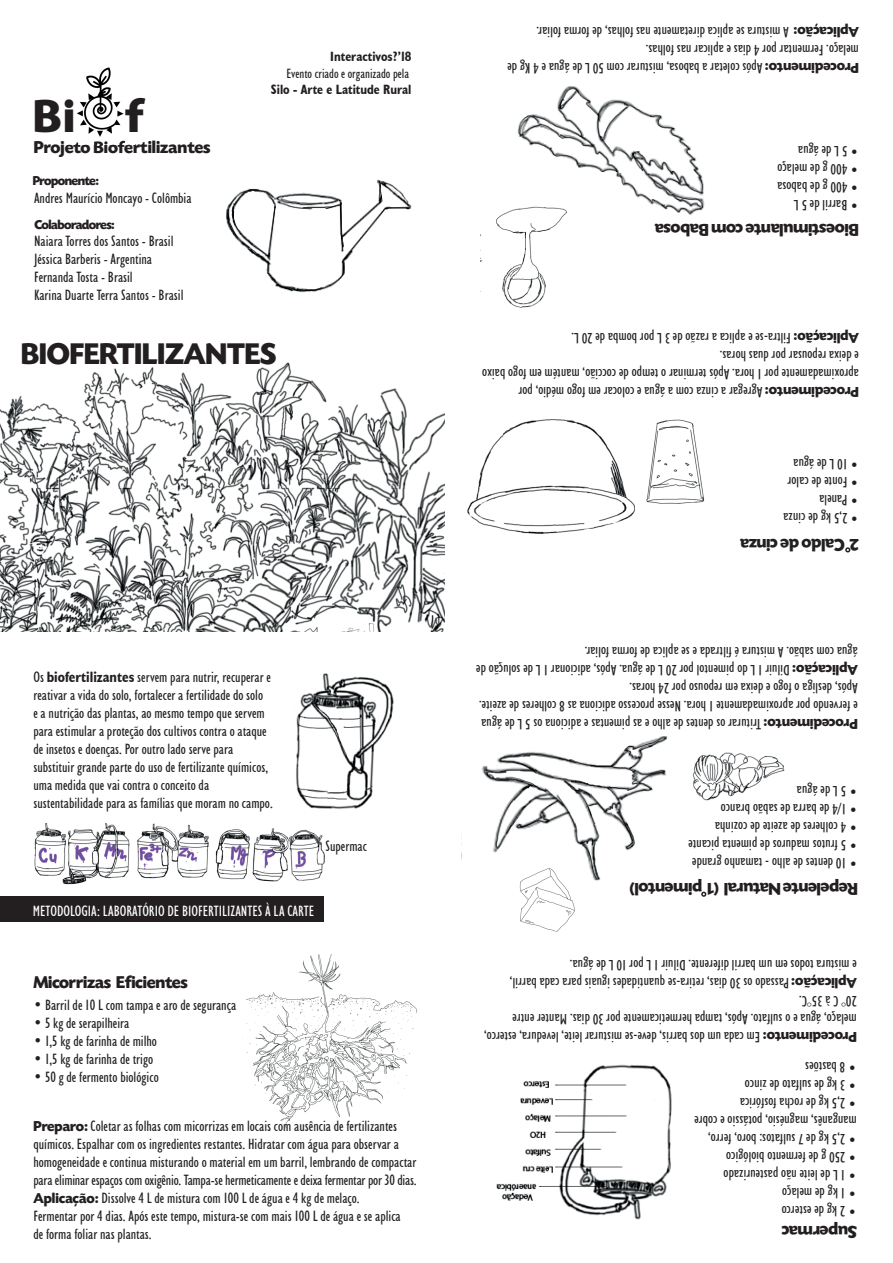
<style>
.page{position:relative;width:893px;height:1263px;background:#fff}
.page>*{position:absolute;margin:0;border:0;box-sizing:border-box;transform-origin:0 0}
.t1{font:700 48.6px "Today SHOP";color:#231f20}
.t2{font:700 31.5px "Today SHOP";color:#231f20}
.t3{font:700 18px "Today SHOP";letter-spacing:-.015em;color:#231f20}
.t4{font:condensed 15px/18px "Humanist 521 BT";color:#231f20}
.t5{font:condensed 15px "Humanist 521 BT";color:#fff}
.t6{font:700 condensed 13.5px "Humanist 521 BT";color:#231f20}
.t7{font:condensed 13.5px "Humanist 521 BT";color:#231f20}
.t8{font:700 13.5px "Today SHOP";letter-spacing:-.04em;color:#231f20}
.s1{font-weight:700}
.s2{font-family:"Today SHOP";font-weight:700;font-stretch:normal}
</style>
<div class="page">
<img style="left:242px;top:953px;width:175px;height:175px">
<img style="left:0;top:362px;width:445px;height:269px">
<div style="left:0;top:897px;width:324px;height:25px;background:#231f20"></div>
<img style="left:496px;top:1064px;width:176px;height:156px">
<img style="left:34px;top:822px;width:291px;height:63px">
<img style="left:296px;top:673px;width:98px;height:136px">
<svg style="left:845px;top:547px;width:5px;height:5px"></svg>
<img style="left:467px;top:419px;width:168px;height:115px">
<img style="left:646px;top:419px;width:58px;height:85px">
<img style="left:226px;top:179px;width:186px;height:113px">
<img style="left:518px;top:86px;width:187px;height:129px">
<img style="left:481px;top:197px;width:92px;height:111px">
<svg style="left:701px;top:892px;width:5px;height:5px"></svg>
<img style="left:461px;top:736px;width:207px;height:145px">
<img style="left:513px;top:865px;width:68px;height:67px">
<img style="left:692px;top:752px;width:93px;height:49px">
<img style="left:77px;top:67px;width:48px;height:74px">
<img style="left:68px;top:141px;width:62px;height:4px">
<h1 class="t1" style="left:33px;top:91px;width:112px">Bi f</h1>
<p class="t3" style="left:34px;top:138px;width:178px">Projeto Biofertilizantes</p>
<p class="t8" style="left:33px;top:173px;width:68px">Proponente:</p>
<p class="t4" style="left:34px;top:189px;width:159px">Andres Maurício Moncayo - Colômbia</p>
<p class="t4" style="left:34px;top:232px;width:151px">Naiara Torres dos Santos - Brasil<br>Jéssica Barberis - Argentina<br>Fernanda Tosta - Brasil<br>Karina Duarte Terra Santos - Brasil</p>
<p class="t8" style="left:34px;top:218px;width:82px">Colaboradores:</p>
<p class="t6" style="left:330px;top:48px;width:83px">Interactivos?’18</p>
<p class="t7" style="left:286px;top:65px;width:124px">Evento criado e organizado pela</p>
<p class="t6" style="left:271px;top:81px;width:142px">Silo - Arte e Latitude Rural</p>
<h2 class="t2" style="left:21px;top:337px;width:257px">BIOFERTILIZANTES</h2>
<p class="t4" style="left:33px;top:668px;width:241px">Os <span class="s1">biofertilizantes</span> servem para nutrir, recuperar e reativar a vida do solo, fortalecer a fertilidade do solo<br>e a nutrição das plantas, ao mesmo tempo que servem para estimular a proteção dos cultivos contra o ataque de insetos e doenças. Por outro lado serve para substituir grande parte do uso de fertilizante químicos, uma medida que vai contra o conceito da sustentabilidade para as famílias que moram no campo.</p>
<p class="t4" style="left:325px;top:837px;width:43px">Supermac</p>
<p class="t5" style="left:33px;top:902px;width:283px">METODOLOGIA: LABORATÓRIO DE BIOFERTILIZANTES À LA CARTE</p>
<p class="t3" style="left:33px;top:973px;width:156px">Micorrizas Eficientes</p>
<p class="t4" style="left:33px;top:996px;width:204px">• Barril de 10 L com tampa e aro de segurança</p>
<p class="t4" style="left:33px;top:1014px;width:97px">• 5 kg de serapilheira</p>
<p class="t4" style="left:33px;top:1032px;width:125px">• 1,5 kg de farinha de milho</p>
<p class="t4" style="left:33px;top:1050px;width:121px">• 1,5 kg de farinha de trigo</p>
<p class="t4" style="left:33px;top:1068px;width:127px">• 50 g de fermento biológico</p>
<p class="t4" style="left:33px;top:1116px;width:385px"><span class="s2">Preparo:</span> Coletar as folhas com micorrizas em locais com ausência de fertilizantes químicos. Espalhar com os ingredientes restantes. Hidratar com água para observar a homogeneidade e continua misturando o material em um barril, lembrando de compactar para eliminar espaços com oxigênio. Tampa-se hermeticamente e deixa fermentar por 30 dias.<br><span class="s2">Aplicação:</span> Dissolve 4 L de mistura com 100 L de água e 4 kg de melaço.<br>Fermentar por 4 dias. Após este tempo, mistura-se com mais 100 L de água e se aplica<br>de forma foliar nas plantas.</p>
<p class="t4" style="left:859px;top:77px;width:353px;rotate:-180deg"><span class="s2">Procedimento:</span> Após coletar a babosa, misturar com 50 L de água e 4 Kg de melaço. Fermentar por 4 dias e aplicar nas folhas.<br><span class="s2">Aplicação:</span> A mistura se aplica diretamente nas folhas, de forma foliar.</p>
<p class="t4" style="left:859px;top:160px;width:62px;rotate:-180deg">• 5 L de água</p>
<p class="t4" style="left:859px;top:178px;width:83px;rotate:-180deg">• 400 g de melaço</p>
<p class="t4" style="left:859px;top:196px;width:83px;rotate:-180deg">• 400 g de babosa</p>
<p class="t4" style="left:859px;top:214px;width:66px;rotate:-180deg">• Barril de 5 L</p>
<p class="t3" style="left:859px;top:239px;width:206px;rotate:-180deg">Bioestimulante com Babosa</p>
<p class="t4" style="left:859px;top:401px;width:378px;rotate:-180deg"><span class="s2">Procedimento:</span> Agregar a cinza com a água e colocar em fogo médio, por aproximadamente por 1 hora. Após terminar o tempo de coccião, mantém em fogo baixo e deixa repousar por duas horas.<br><span class="s2">Aplicação:</span> Filtra-se e aplica a razão de 3 L por bomba de 20 L.</p>
<p class="t4" style="left:859px;top:473px;width:67px;rotate:-180deg">• 10 L de água</p>
<p class="t4" style="left:859px;top:491px;width:73px;rotate:-180deg">• Fonte de calor</p>
<p class="t4" style="left:859px;top:509px;width:41px;rotate:-180deg">• Panela</p>
<p class="t4" style="left:859px;top:527px;width:77px;rotate:-180deg">• 2,5 kg de cinza</p>
<p class="t3" style="left:859px;top:554px;width:120px;rotate:-180deg">2 Caldo de cinza</p>
<p class="t4" style="left:858px;top:733px;width:383px;rotate:-180deg"><span class="s2">Procedimento:</span> Triturar os dentes de alho e as pimentas e adiciona os 5 L de água e fervendo por aproximadamente 1 hora. Nesse processo adiciona as 8 colheres de azeite.<br>Após, desliga o fogo e deixa em repouso por 24 horas.<br><span class="s2">Aplicação:</span> Diluir 1 L do pimentol por 20 L de água. Após, adicionar 1 L de solução de água com sabão. A mistura é filtrada e se aplica de forma foliar.</p>
<p class="t4" style="left:858px;top:800px;width:62px;rotate:-180deg">• 5 L de água</p>
<p class="t4" style="left:858px;top:818px;width:138px;rotate:-180deg">• 1/4 de barra de sabão branco</p>
<p class="t4" style="left:858px;top:836px;width:144px;rotate:-180deg">• 4 colheres de azeite de cozinha</p>
<p class="t4" style="left:858px;top:854px;width:171px;rotate:-180deg">• 5 frutos maduros de pimenta picante</p>
<p class="t4" style="left:858px;top:872px;width:167px;rotate:-180deg">• 10 dentes de alho - tamanho grande</p>
<p class="t3" style="left:858px;top:898px;width:229px;rotate:-180deg">Repelente Natural (1 pimentol)</p>
<p class="t4" style="left:857px;top:1046px;width:374px;rotate:-180deg"><span class="s2">Procedimento:</span> Em cada um dos barris, deve-se misturar leite, levedura, esterco, melaço, água e o sulfato. Após, tampa hermeticamente por 30 dias. Manter entre<br>20° C à 35°C.<br><span class="s2">Aplicação:</span> Passado os 30 dias, retira-se quantidades iguais para cada barril,<br>e mistura todos em um barril diferente. Diluir 1 L por 10 L de água.</p>
<p class="t4" style="left:857px;top:1075px;width:53px;rotate:-180deg">• 8 bastões</p>
<p class="t4" style="left:857px;top:1093px;width:113px;rotate:-180deg">• 3 kg de sulfato de zinco</p>
<p class="t4" style="left:857px;top:1111px;width:118px;rotate:-180deg">• 2,5 kg de rocha fosfórica</p>
<p class="t4" style="left:857px;top:1147px;width:164px;rotate:-180deg">• 2,5 kg de 7 sulfatos: boro, ferro, manganês, magnésio, potássio e cobre</p>
<p class="t4" style="left:857px;top:1165px;width:132px;rotate:-180deg">• 250 g de fermento biológico</p>
<p class="t4" style="left:857px;top:1183px;width:135px;rotate:-180deg">• 1 L de leite não pasteurizado</p>
<p class="t4" style="left:857px;top:1201px;width:76px;rotate:-180deg">• 1 kg de melaço</p>
<p class="t4" style="left:857px;top:1219px;width:77px;rotate:-180deg">• 2 kg de esterco</p>
<p class="t3" style="left:857px;top:1241px;width:77px;rotate:-180deg">Supermac</p>
</div>
